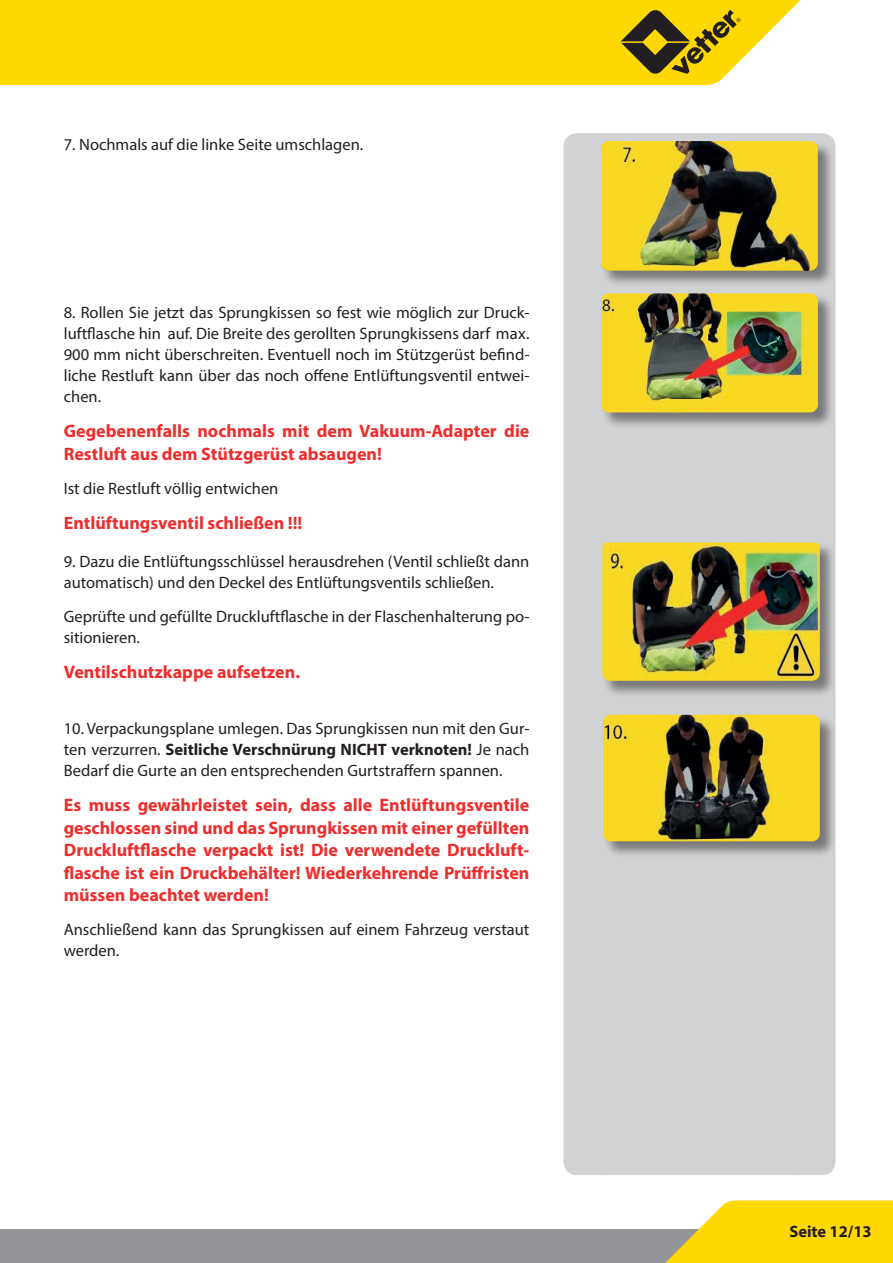
<style>
.page{position:relative;width:893px;height:1263px;background:#fff}
.page>*{position:absolute;margin:0;border:0;box-sizing:border-box;transform-origin:0 0}
.t1{font:700 18px/22.5px "Myriad Pro";color:#ee2d2d}
.t2{font:16.5px/21px "Myriad Pro";color:#231f20}
.t3{font:700 16.5px "Myriad Pro";color:#231f20}
.s1{font-weight:700}
</style>
<div class="page">
<div style="left:0;top:1229px;width:893px;height:34px;background:#939598"></div>
<div style="left:0;top:0;width:801px;height:85px;background:#ffd801"></div>
<svg style="left:665px;top:1200px;width:228px;height:63px;background:#fad922"></svg>
<svg style="left:621px;top:10px;width:120px;height:64px;background:#ac930f"></svg>
<div style="left:563px;top:133px;width:38px;height:1042px;background:#d1d2d4"></div>
<div style="left:601px;top:133px;width:196px;height:1042px;background:#d1d2d4"></div>
<div style="left:797px;top:133px;width:39px;height:1042px;background:#d1d2d4"></div>
<div style="left:601px;top:141px;width:233px;height:147px;background:#231f20;opacity:.5"></div>
<img style="left:601px;top:141px;width:217px;height:130px">
<div style="left:601px;top:294px;width:233px;height:135px;background:#231f20;opacity:.5"></div>
<img style="left:601px;top:293px;width:217px;height:119px">
<div style="left:603px;top:543px;width:233px;height:154px;background:#231f20;opacity:.5"></div>
<img style="left:602px;top:542px;width:218px;height:139px">
<div style="left:603px;top:715px;width:233px;height:143px;background:#231f20;opacity:.5"></div>
<img style="left:603px;top:715px;width:217px;height:126px">
<p class="t2" style="left:64px;top:133px;width:301px">7. Nochmals auf die linke Seite umschlagen.</p>
<p class="t2" style="left:64px;top:302px;width:467px;text-align:justify">8. Rollen Sie jetzt das Sprungkissen so fest wie möglich zur Druck&shy;luftflasche hin auf. Die Breite des gerollten Sprungkissens darf max.<br>900 mm nicht überschreiten. Eventuell noch im Stützgerüst befind&shy;liche Restluft kann über das noch offene Entlüftungsventil entwei&shy;chen.</p>
<p class="t1" style="left:64px;top:419px;width:467px">Gegebenenfalls nochmals mit dem Vakuum-Adapter die<br>Restluft aus dem Stützgerüst absaugen!</p>
<p class="t2" style="left:64px;top:477px;width:216px">Ist die Restluft völlig entwichen</p>
<p class="t1" style="left:64px;top:511px;width:240px">Entlüftungsventil schließen !!!</p>
<p class="t2" style="left:64px;top:551px;width:467px">9. Dazu die Entlüftungsschlüssel herausdrehen (Ventil schließt dann automatisch) und den Deckel des Entlüftungsventils schließen.</p>
<p class="t2" style="left:64px;top:605px;width:467px">Geprüfte und gefüllte Druckluftflasche in der Flaschenhalterung po&shy;sitionieren.</p>
<p class="t1" style="left:64px;top:660px;width:238px">Ventilschutzkappe aufsetzen.</p>
<p class="t2" style="left:64px;top:718px;width:467px;text-align:justify">10. Verpackungsplane umlegen. Das Sprungkissen nun mit den Gur&shy;ten verzurren. <span class="s1">Seitliche Verschnürung NICHT verknoten!</span> Je nach Bedarf die Gurte an den entsprechenden Gurtstraffern spannen.</p>
<p class="t1" style="left:64px;top:793px;width:467px;text-align:justify">Es muss gewährleistet sein, dass alle Entlüftungsventile geschlossen sind und das Sprungkissen mit einer gefüllten Druckluftflasche verpackt ist! Die verwendete Druckluft&shy;flasche ist ein Druckbehälter! Wiederkehrende Prüffristen müssen beachtet werden!</p>
<p class="t2" style="left:64px;top:919px;width:467px">Anschließend kann das Sprungkissen auf einem Fahrzeug verstaut werden.</p>
<p class="t3" style="left:789px;top:1221px;width:84px">Seite 12/13</p>
</div>
